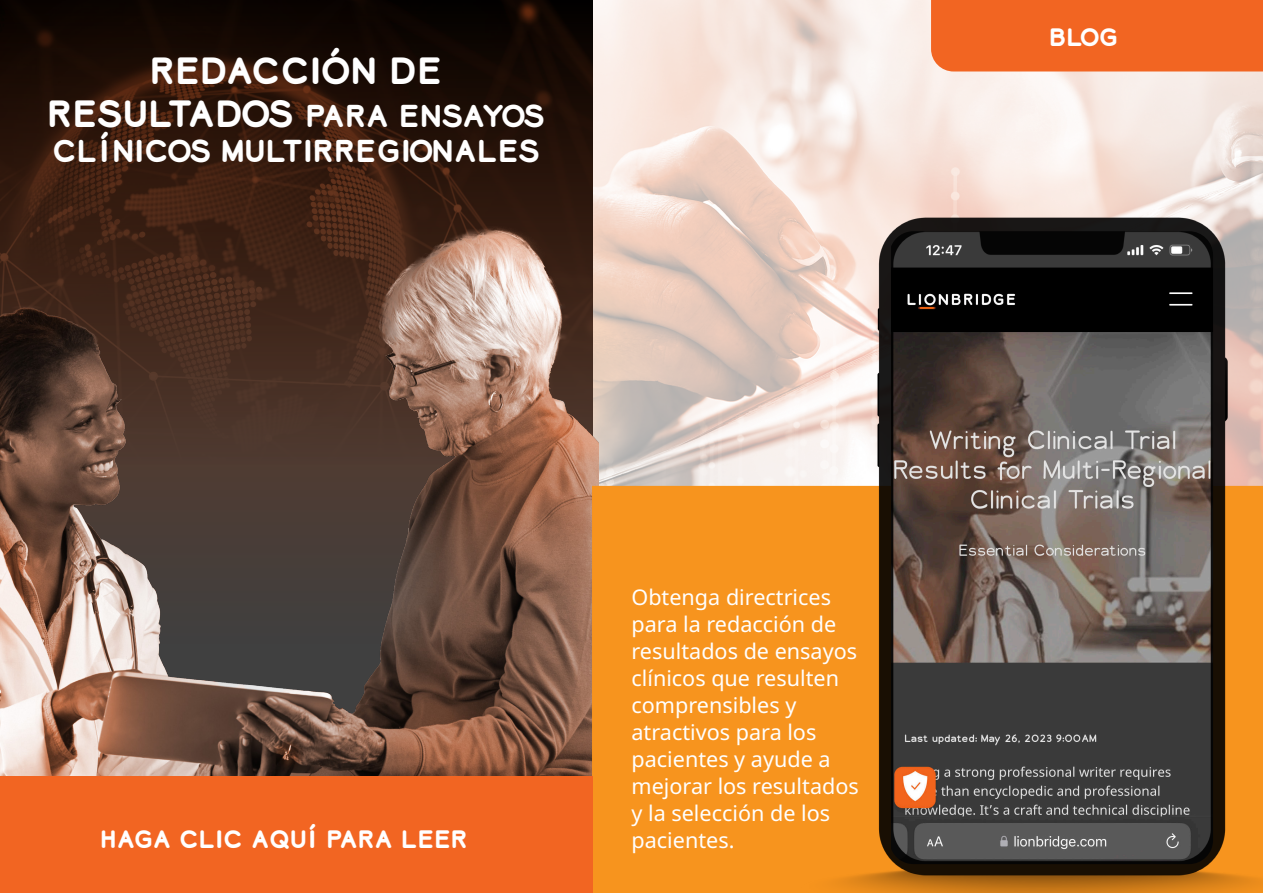
<style>
.page{position:relative;width:1263px;height:893px;background:#fff}
.page>*{position:absolute;margin:0;border:0;box-sizing:border-box;transform-origin:0 0}
.t1{font:700 35.4px "Lionbridge Sans";color:#fff}
.t2{font:700 29.55px/35.4px "Lionbridge Sans";color:#fff}
.t3{font:700 23.55px "Lionbridge Sans";color:#fff}
.t4{font:21.6px/27px "Noto Sans";color:#fff}
.s1{font-size:35.4px}
</style>
<div class="page">
<img style="left:592px;top:0;width:671px;height:486px">
<img style="left:0;top:0;width:592px;height:210px">
<img style="left:0;top:210px;width:598px;height:566px">
<div style="left:592px;top:486px;width:46px;height:407px;background:#f7941e"></div>
<div style="left:0;top:776px;width:592px;height:117px;background:#f26522"></div>
<div style="left:931px;top:0;width:332px;height:71px;background:#f26522"></div>
<img style="left:638px;top:203px;width:625px;height:690px">
<p class="t1" style="left:150px;top:46px;width:294px">REDACCIÓN DE</p>
<p class="t2" style="left:47px;top:98px;width:499px"><span class="s1">RESULTADOS</span> PARA ENSAYOS<br>CLÍNICOS MULTIRREGIONALES</p>
<p class="t3" style="left:100px;top:822px;width:369px">HAGA CLIC AQUÍ PARA LEER</p>
<p class="t4" style="left:631px;top:584px;width:229px">Obtenga directrices para la redacción de resultados de ensayos clínicos que resulten comprensibles y atractivos para los pacientes y ayude a mejorar los resultados y la selección de los pacientes.</p>
<p class="t3" style="left:1049px;top:20px;width:71px">BLOG</p>
</div>
